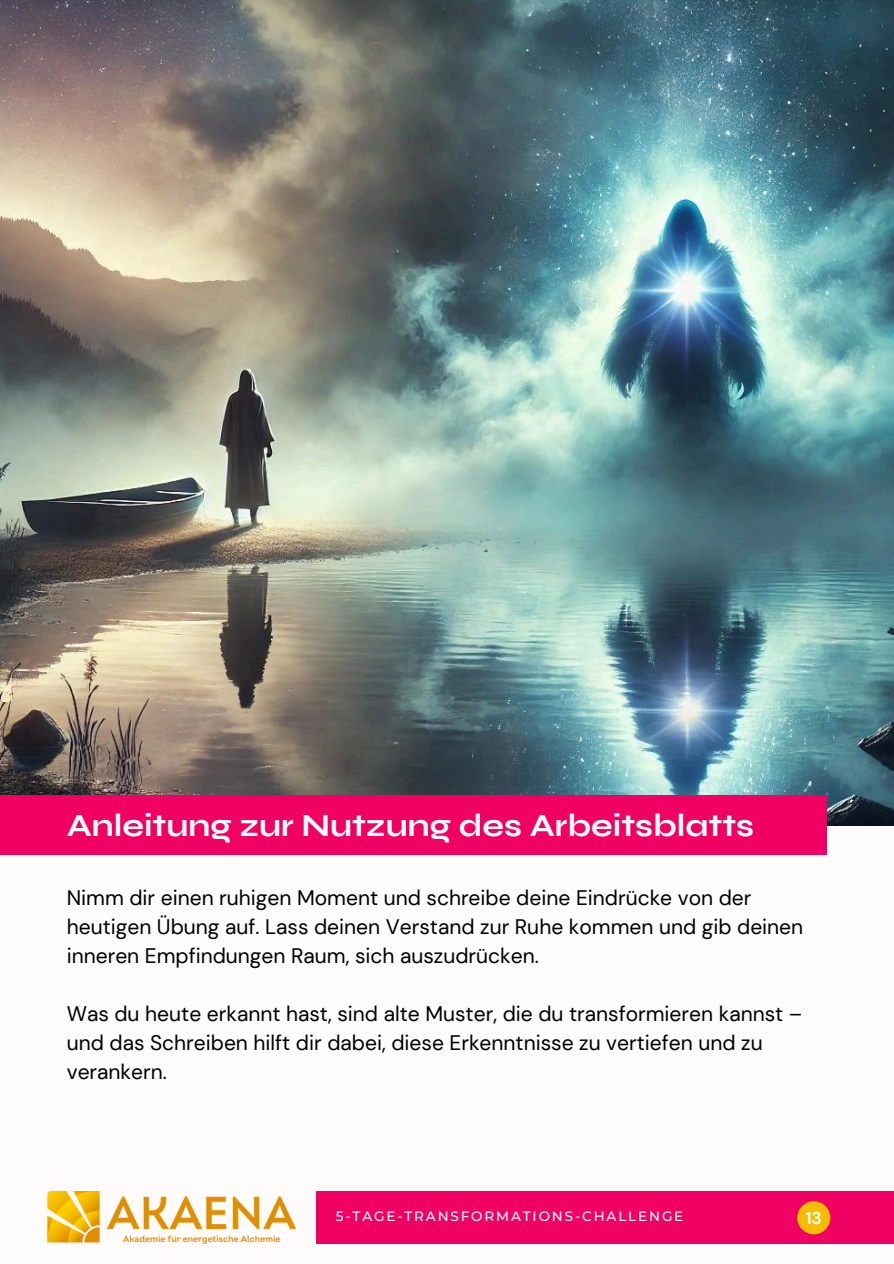
<style>
.page{position:relative;width:894px;height:1264px;background:#fff}
.page>*{position:absolute;margin:0;border:0;box-sizing:border-box;transform-origin:0 0}
.t1{font:700 31.8px "Syne";color:#fff}
.t2{font:21px/29px "DM Sans";color:#000}
.t3{font:700 17.1px "DM Sans";color:#fff}
.t4{font:500 13.5px "Montserrat";letter-spacing:.135em;color:#fff}
</style>
<div class="page">
<div style="left:0;top:0;width:893px;height:1263px;background:#fefcfb"></div>
<img style="left:0;top:0;width:893px;height:826px">
<div style="left:0;top:795px;width:826px;height:60px;background:#ef0062"></div>
<div style="left:316px;top:1191px;width:577px;height:52px;background:#ef0062"></div>
<div style="left:797px;top:1201px;width:33px;height:33px;background:#f6bc00;border-radius:50%"></div>
<img style="left:167px;top:1196px;width:128px;height:47px">
<img style="left:46px;top:1191px;width:121px;height:52px">
<h1 class="t1" style="left:67px;top:805px;width:688px">Anleitung zur Nutzung des Arbeitsblatts</h1>
<p class="t2" style="left:67px;top:883px;width:737px">Nimm dir einen ruhigen Moment und schreibe deine Eindrücke von der heutigen Übung auf. Lass deinen Verstand zur Ruhe kommen und gib deinen inneren Empfindungen Raum, sich auszudrücken.</p>
<p class="t2" style="left:67px;top:999px;width:737px">Was du heute erkannt hast, sind alte Muster, die du transformieren kannst – und das Schreiben hilft dir dabei, diese Erkenntnisse zu vertiefen und zu verankern.</p>
<p class="t4" style="left:336px;top:1208px;width:349px">5-TAGE-TRANSFORMATIONS-CHALLENGE</p>
<p class="t3" style="left:805px;top:1206px;width:18px">13</p>
</div>
